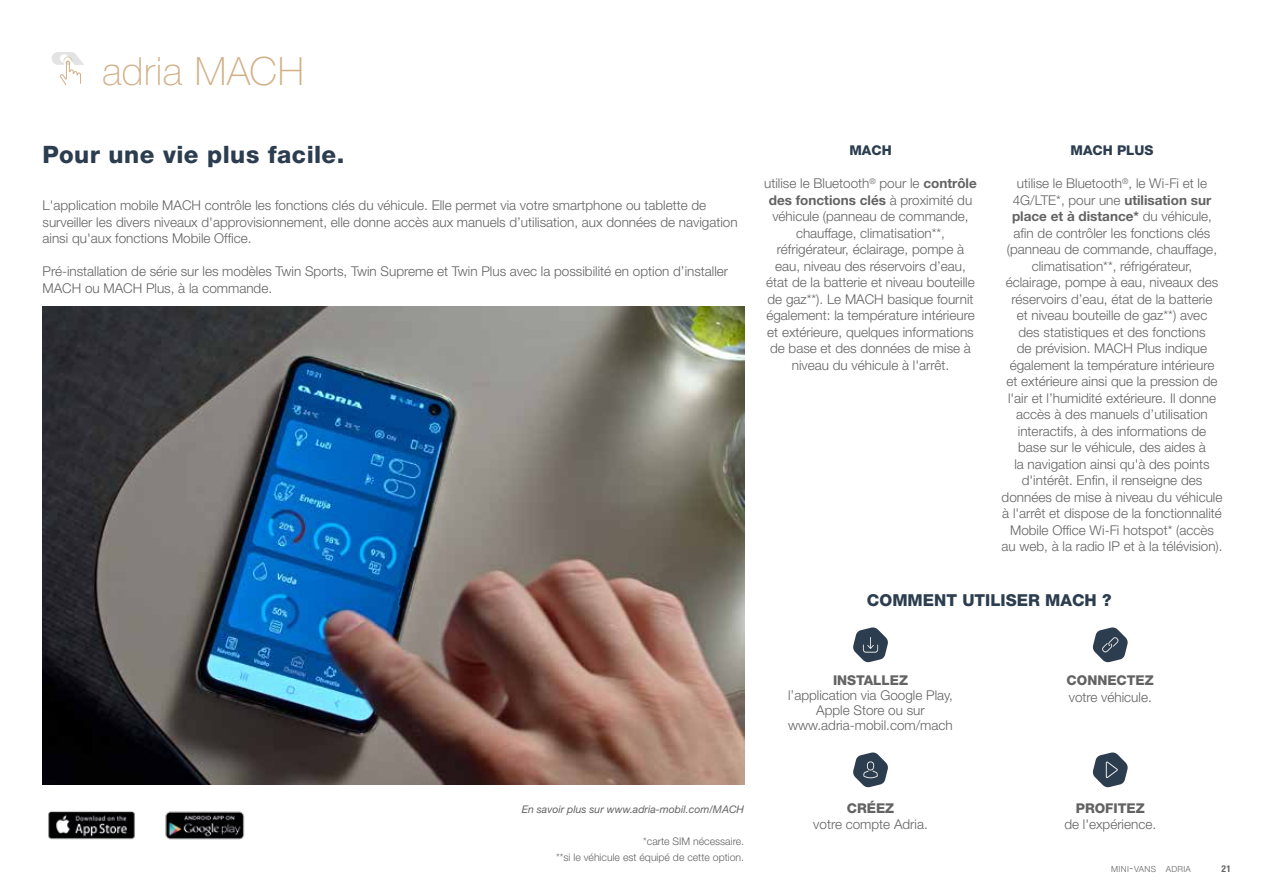
<style>
.page{position:relative;width:1263px;height:893px;background:#fff}
.page>*{position:absolute;margin:0;border:0;box-sizing:border-box;transform-origin:0 0}
.t1{font:100 39px "Helvetica Neue LT Pro";letter-spacing:.01em;color:#d1b087}
.t2{font:800 24px "Helvetica Neue LT Pro";letter-spacing:.02em;color:#2b3d4f}
.t3{font:800 16.5px "Helvetica Neue LT Pro";color:#2b3d4f}
.t4{font:300 13.5px/16.5px "Helvetica Neue LT Pro";color:#646363;text-align:center}
.t5{font:800 13.5px "Helvetica Neue LT Pro";color:#646363}
.t6{font:800 13.5px "Helvetica Neue LT Pro";color:#2b3d4f}
.t7{font:300 10.5px/16.5px "Helvetica Neue LT Pro";color:#646363;text-align:right}
.t8{font:italic 10.5px "Helvetica Neue LT Pro";color:#646363}
.t9{font:700 condensed 9.45px "Helvetica Neue LT Pro";color:#646363}
.t10{font:300 8.4px "Helvetica Neue LT Pro";letter-spacing:.035em;color:#646363}
.s1{font-weight:700}
.s2{font-size:12px}
</style>
<div class="page">
<img style="left:43px;top:306px;width:701px;height:479px">
<svg style="left:52px;top:52px;width:32px;height:34px"></svg>
<svg style="left:853px;top:627px;width:35px;height:36px"></svg>
<svg style="left:853px;top:752px;width:35px;height:36px"></svg>
<svg style="left:1092px;top:627px;width:36px;height:36px"></svg>
<svg style="left:1092px;top:752px;width:36px;height:36px"></svg>
<img style="left:48px;top:811px;width:87px;height:29px">
<img style="left:165px;top:811px;width:80px;height:29px">
<h1 class="t1" style="left:102px;top:49px;width:203px">adria MACH</h1>
<h2 class="t2" style="left:43px;top:140px;width:303px">Pour une vie plus facile.</h2>
<p class="t4" style="left:43px;top:197px;width:697px;text-align:left">L'application mobile MACH contrôle les fonctions clés du véhicule. Elle permet via votre smartphone ou tablette de surveiller les divers niveaux d'approvisionnement, elle donne accès aux manuels d’utilisation, aux données de navigation ainsi qu'aux fonctions Mobile Office.</p>
<p class="t4" style="left:43px;top:263px;width:687px;text-align:left">Pré-installation de série sur les modèles Twin Sports, Twin Supreme et Twin Plus avec la possibilité en option d’installer<br>MACH ou MACH Plus, à la commande.</p>
<p class="t6" style="left:849px;top:142px;width:44px">MACH</p>
<p class="t4" style="left:764px;top:175px;width:214px">utilise le Bluetooth<sup>®</sup> pour le <span class="s1">contrôle des fonctions clés</span> à proximité du véhicule (panneau de commande, chauffage, climatisation**, réfrigérateur, éclairage, pompe à eau, niveau des réservoirs d’eau, état de la batterie et niveau bouteille de gaz**). Le MACH basique fournit également: la température intérieure et extérieure, quelques informations de base et des données de mise à niveau du véhicule à l'arrêt.</p>
<p class="t6" style="left:1070px;top:142px;width:85px">MACH PLUS</p>
<p class="t4" style="left:1001px;top:175px;width:223px">utilise le Bluetooth<sup>®</sup>, le Wi-Fi et le 4G/LTE*, pour une <span class="s1">utilisation sur place et à distance*</span> du véhicule, afin de contrôler les fonctions clés (panneau de commande, chauffage, climatisation**, réfrigérateur,<br>éclairage, pompe à eau, niveaux des réservoirs d’eau, état de la batterie<br>et niveau bouteille de gaz**) avec<br>des statistiques et des fonctions<br>de prévision. MACH Plus indique également la température intérieure<br>et extérieure ainsi que la pression de l'air et l’humidité extérieure. Il donne accès à des manuels d’utilisation interactifs, à des informations de<br>base sur le véhicule, des aides à<br>la navigation ainsi qu'à des points d'intérêt. Enfin, il renseigne des données de mise à niveau du véhicule à l'arrêt et dispose de la fonctionnalité Mobile Office Wi-Fi hotspot* (accès au web, à la radio IP et à la télévision).</p>
<p class="t3" style="left:867px;top:591px;width:246px">COMMENT UTILISER MACH ?</p>
<p class="t5" style="left:833px;top:672px;width:77px">INSTALLEZ</p>
<p class="t4" style="left:788px;top:688px;width:166px;line-height:15px">l’application via Google Play,<br>Apple Store ou sur www.adria-mobil.com/mach</p>
<p class="t5" style="left:1067px;top:672px;width:89px">CONNECTEZ</p>
<p class="t4" style="left:1069px;top:688px;width:85px">votre véhicule.</p>
<p class="t8" style="left:522px;top:803px;width:224px">En savoir plus sur www.adria-mobil.com/MACH</p>
<p class="t7" style="left:556px;top:833px;width:190px">*carte SIM nécessaire.<br>**si le véhicule est équipé de cette option.</p>
<p class="t5" style="left:847px;top:800px;width:49px">CRÉEZ</p>
<p class="t4" style="left:813px;top:816px;width:116px">votre compte Adria.</p>
<p class="t5" style="left:1076px;top:800px;width:70px">PROFITEZ</p>
<p class="t4" style="left:1064px;top:816px;width:93px">de l'expérience.</p>
<p class="t10" style="left:1111px;top:864px;width:81px">MINI<span class="s2">-</span>VANS ADRIA</p>
<p class="t9" style="left:1221px;top:863px;width:11px">21</p>
</div>
